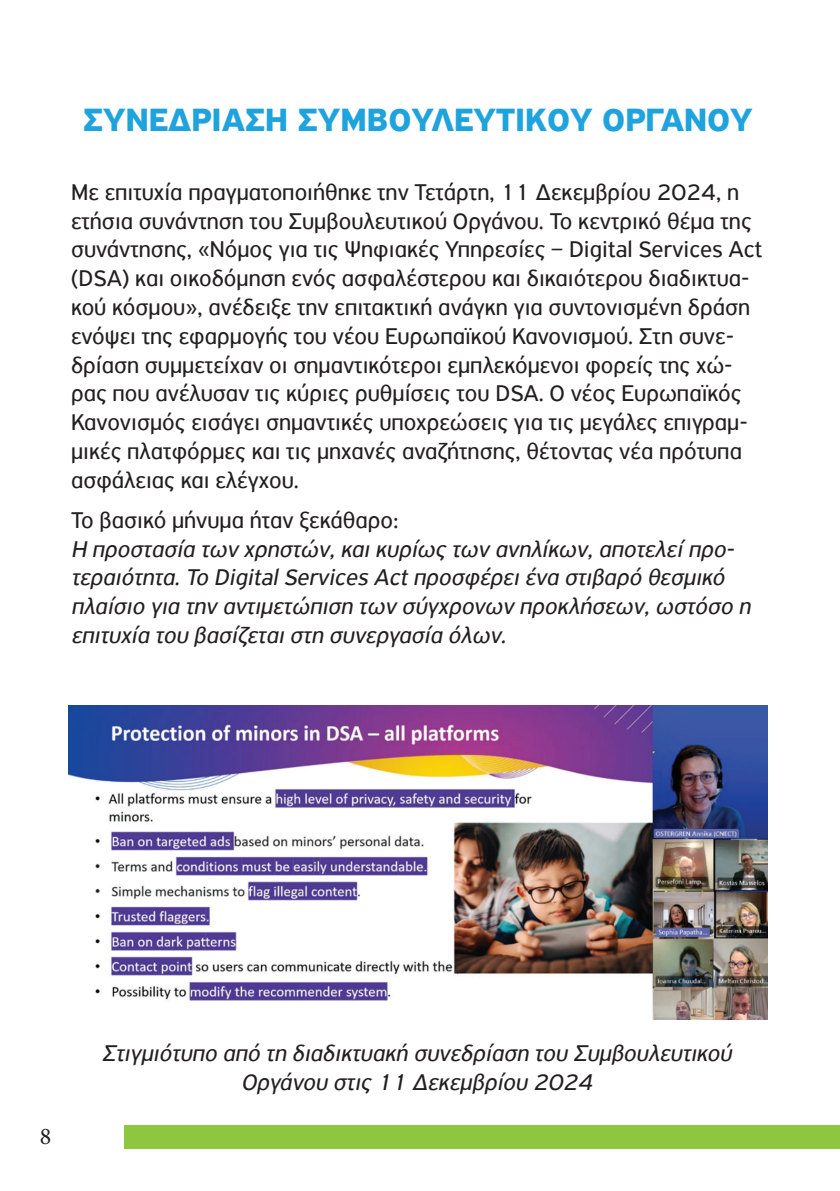
<style>
.page{position:relative;width:840px;height:1191px;background:#fff}
.page>*{position:absolute;margin:0;border:0;box-sizing:border-box;transform-origin:0 0}
.t1{font:700 34px "PF Highway Sans Pro";color:#1ea3dd}
.t2{font:24px/28.8px "PF Highway Sans Pro";color:#231f20}
.t3{font:italic 24px/28.8px "PF Highway Sans Pro";color:#231f20}
.t4{font:24px "Minion Pro";color:#231f20}
</style>
<div class="page">
<div style="left:125px;top:1125px;width:714px;height:23px;background:#8ec63f"></div>
<img style="left:68px;top:706px;width:699px;height:313px">
<h1 class="t1" style="left:83px;top:100px;width:670px">ΣΥΝΕΔΡΙΑΣΗ ΣΥΜΒΟΥΛΕΥΤΙΚΟΥ ΟΡΓΑΝΟΥ</h1>
<p class="t2" style="left:71px;top:177px;width:692px">Με επιτυχία πραγματοποιήθηκε την Τετάρτη, 11 Δεκεμβρίου 2024, η ετήσια συνάντηση του Συμβουλευτικού Οργάνου. Το κεντρικό θέμα της συνάντησης, «Νόμος για τις Ψηφιακές Υπηρεσίες – Digital Services Act (DSA) και οικοδόμηση ενός ασφαλέστερου και δικαιότερου διαδικτυα&shy;κού κόσμου», ανέδειξε την επιτακτική ανάγκη για συντονισμένη δράση ενόψει της εφαρμογής του νέου Ευρωπαϊκού Κανονισμού. Στη συνε&shy;δρίαση συμμετείχαν οι σημαντικότεροι εμπλεκόμενοι φορείς της χώ&shy;ρας που ανέλυσαν τις κύριες ρυθμίσεις του DSA. Ο νέος Ευρωπαϊκός Κανονισμός εισάγει σημαντικές υποχρεώσεις για τις μεγάλες επιγραμ&shy;μικές πλατφόρμες και τις μηχανές αναζήτησης, θέτοντας νέα πρότυπα ασφάλειας και ελέγχου.</p>
<p class="t2" style="left:71px;top:505px;width:329px">Το βασικό μήνυμα ήταν ξεκάθαρο:</p>
<p class="t3" style="left:71px;top:534px;width:685px">Η προστασία των χρηστών,καικυρίως των ανηλίκων,αποτελείπρο&shy;τεραιότητα.Το DigitalServices Actπροσφέρειένα στιβαρό θεσμικό πλαίσιο για την αντιμετώπιση των σύγχρονων προκλήσεων,ωστόσο η επιτυχία του βασίζεταιστη συνεργασία όλων.</p>
<p class="t4" style="left:40px;top:1119px;width:13px">8</p>
<p class="t3" style="left:102px;top:1038px;width:636px;text-align:center">Στιγμιότυπο από τη διαδικτυακή συνεδρίαση του Συμβουλευτικού<br>Οργάνου στις 11 Δεκεμβρίου 2024</p>
</div>
